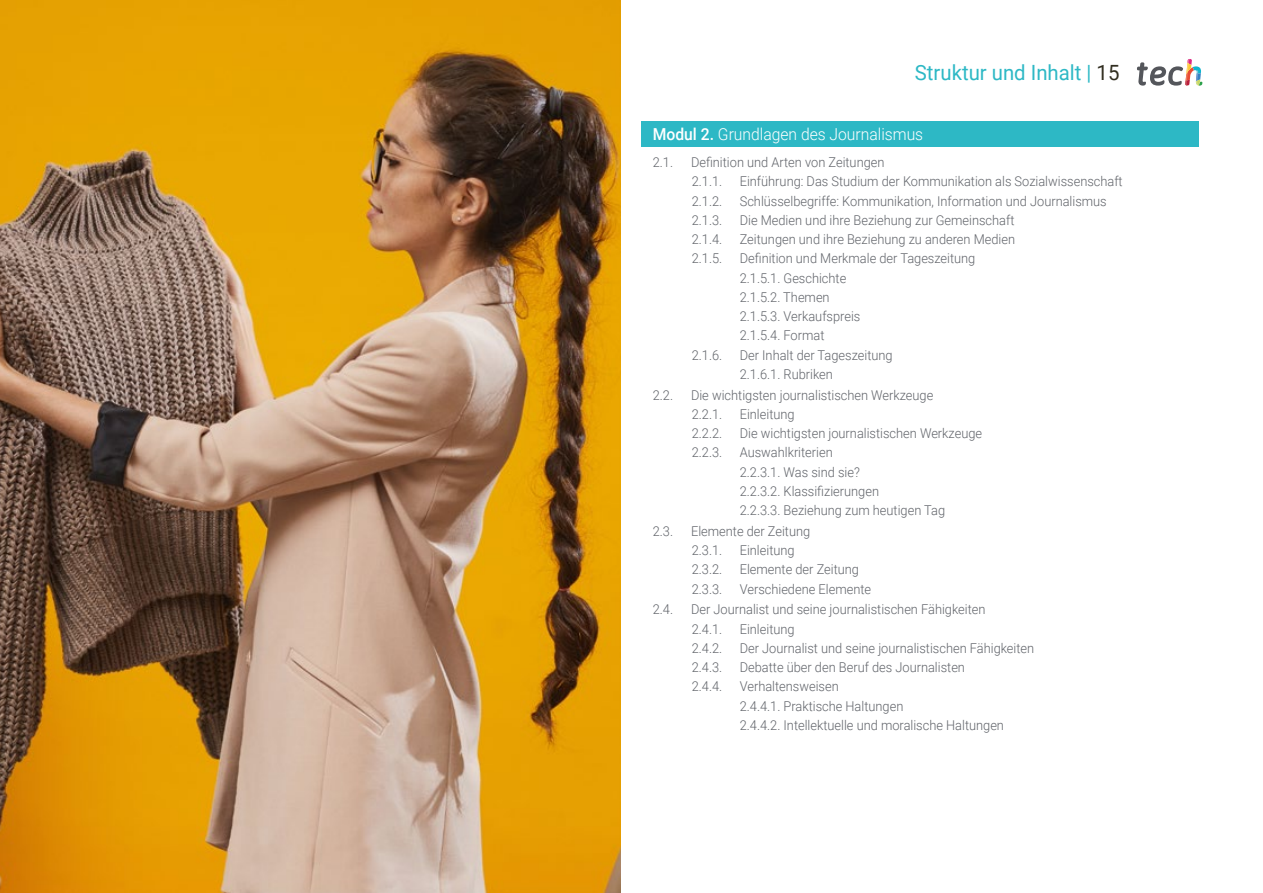
<style>
.page{position:relative;width:1263px;height:893px;background:#fff}
.page>*{position:absolute;margin:0;border:0;box-sizing:border-box;transform-origin:0 0}
.t1{font:21px "Roboto";color:#2db8c5}
.t2{font:300 16.5px "Roboto";color:#fff;scale:.95 1}
.t3{font:300 13.5px/19.2px "Roboto";color:#61646a;scale:.95 1}
.s1{color:#312e20}
.s2{font-weight:500}
</style>
<div class="page">
<svg style="left:1137px;top:59px;width:65px;height:27px"></svg>
<img style="left:0;top:0;width:621px;height:893px">
<div style="left:642px;top:121px;width:557px;height:25px;background:#2db8c5"></div>
<h1 class="t1" style="left:915px;top:57px;width:206px">Struktur und Inhalt | <span class="s1">15</span></h1>
<p class="t2" style="left:653px;top:123px;width:286px"><span class="s2">Modul 2.</span> Grundlagen des Journalismus</p>
<p class="t3" style="left:653px;top:152px;width:23px">2.1.</p>
<p class="t3" style="left:691px;top:152px;width:205px">Definition und Arten von Zeitungen<br>2.1.1.</p>
<p class="t3" style="left:740px;top:171px;width:405px">Einführung: Das Studium der Kommunikation als Sozialwissenschaft</p>
<p class="t3" style="left:692px;top:191px;width:34px">2.1.2.</p>
<p class="t3" style="left:740px;top:191px;width:388px">Schlüsselbegriffe: Kommunikation, Information und Journalismus</p>
<p class="t3" style="left:692px;top:210px;width:34px">2.1.3.</p>
<p class="t3" style="left:740px;top:210px;width:291px">Die Medien und ihre Beziehung zur Gemeinschaft</p>
<p class="t3" style="left:692px;top:229px;width:34px">2.1.4.</p>
<p class="t3" style="left:740px;top:229px;width:291px">Zeitungen und ihre Beziehung zu anderen Medien</p>
<p class="t3" style="left:692px;top:248px;width:34px">2.1.5.</p>
<p class="t3" style="left:740px;top:248px;width:250px">Definition und Merkmale der Tageszeitung<br>2.1.5.1. Geschichte<br>2.1.5.2. Themen<br>2.1.5.3. Verkaufspreis<br>2.1.5.4. Format</p>
<p class="t3" style="left:692px;top:345px;width:34px">2.1.6.</p>
<p class="t3" style="left:740px;top:345px;width:162px">Der Inhalt der Tageszeitung<br>2.1.6.1. Rubriken</p>
<p class="t3" style="left:653px;top:385px;width:23px">2.2.</p>
<p class="t3" style="left:691px;top:385px;width:257px">Die wichtigsten journalistischen Werkzeuge<br>2.2.1.</p>
<p class="t3" style="left:740px;top:404px;width:59px">Einleitung</p>
<p class="t3" style="left:692px;top:423px;width:34px">2.2.2.</p>
<p class="t3" style="left:740px;top:423px;width:257px">Die wichtigsten journalistischen Werkzeuge</p>
<p class="t3" style="left:692px;top:442px;width:34px">2.2.3.</p>
<p class="t3" style="left:740px;top:442px;width:218px">Auswahlkriterien<br>2.2.3.1. Was sind sie?<br>2.2.3.2. Klassifizierungen<br>2.2.3.3. Beziehung zum heutigen Tag</p>
<p class="t3" style="left:653px;top:521px;width:23px">2.3.</p>
<p class="t3" style="left:691px;top:521px;width:127px">Elemente der Zeitung<br>2.3.1.</p>
<p class="t3" style="left:740px;top:540px;width:59px">Einleitung</p>
<p class="t3" style="left:692px;top:559px;width:34px">2.3.2.</p>
<p class="t3" style="left:740px;top:559px;width:127px">Elemente der Zeitung</p>
<p class="t3" style="left:692px;top:579px;width:34px">2.3.3.</p>
<p class="t3" style="left:740px;top:579px;width:140px">Verschiedene Elemente</p>
<p class="t3" style="left:653px;top:599px;width:23px">2.4.</p>
<p class="t3" style="left:691px;top:599px;width:311px">Der Journalist und seine journalistischen Fähigkeiten<br>2.4.1.</p>
<p class="t3" style="left:740px;top:619px;width:59px">Einleitung</p>
<p class="t3" style="left:692px;top:638px;width:34px">2.4.2.</p>
<p class="t3" style="left:740px;top:638px;width:311px">Der Journalist und seine journalistischen Fähigkeiten</p>
<p class="t3" style="left:692px;top:657px;width:34px">2.4.3.</p>
<p class="t3" style="left:740px;top:657px;width:239px">Debatte über den Beruf des Journalisten</p>
<p class="t3" style="left:692px;top:676px;width:34px">2.4.4.</p>
<p class="t3" style="left:740px;top:676px;width:280px">Verhaltensweisen<br>2.4.4.1. Praktische Haltungen<br>2.4.4.2. Intellektuelle und moralische Haltungen</p>
</div>
